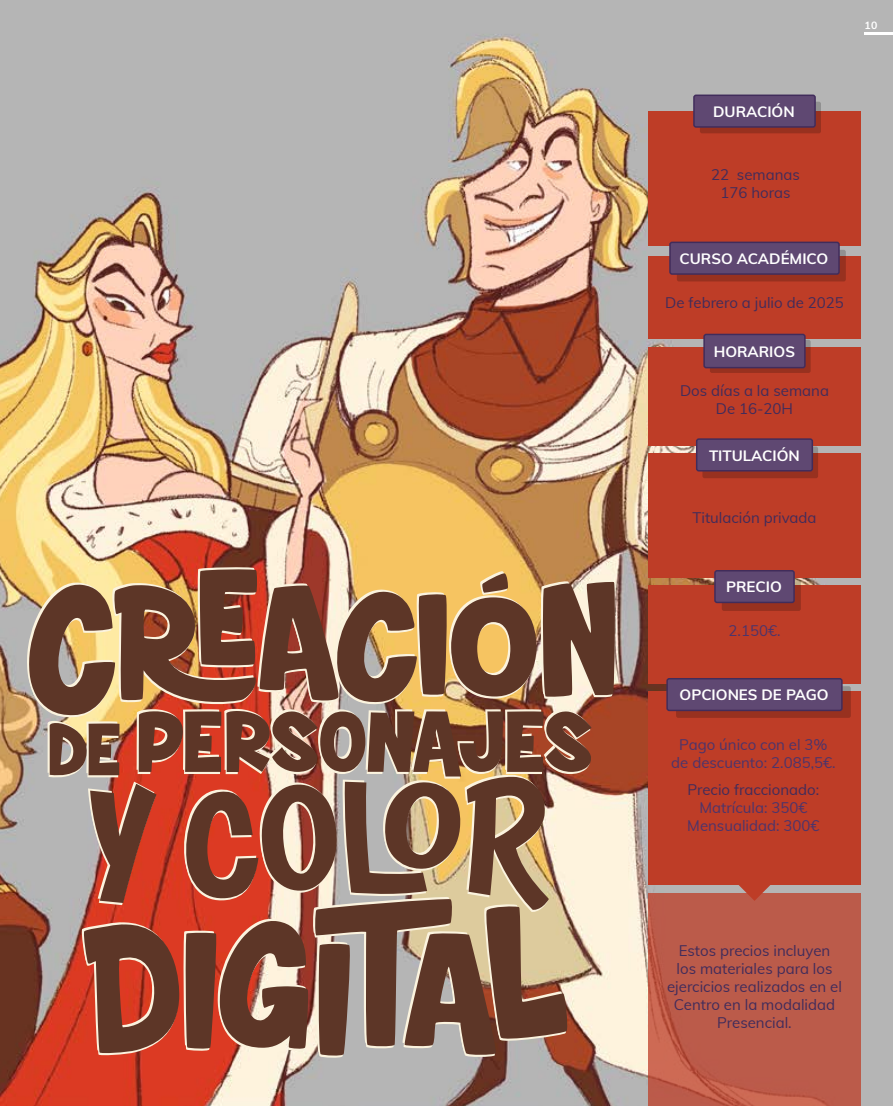
<style>
.page{position:relative;width:893px;height:1106px;background:#fff}
.page>*{position:absolute;margin:0;border:0;box-sizing:border-box;transform-origin:0 0}
.t1{font:15px/18px "Muli";color:#412c5b;text-align:center}
.t2{font:15px/18px "Muli";color:#4c346b;text-align:center}
.t3{font:700 15px "Muli";color:#fff}
.t4{font:700 10.5px "Muli";color:#fff}
</style>
<div class="page">
<img style="left:0;top:0;width:893px;height:1106px">
<div style="left:648px;top:111px;width:213px;height:135px;background:#be3d27"></div>
<div style="left:700px;top:102px;width:121px;height:31px;background:#98311f;border-radius:2px"></div>
<div style="left:694px;top:95px;width:121px;height:32px;background:#5f4872;border-radius:2px"></div>
<div style="left:693px;top:95px;width:123px;height:33px;border:2px solid #412c5b;border-radius:2px"></div>
<svg style="left:648px;top:892px;width:213px;height:214px;fill:#bb5b4a"></svg>
<svg style="left:737px;top:884px;width:35px;height:16px"></svg>
<div style="left:648px;top:256px;width:213px;height:82px;background:#be3d27"></div>
<div style="left:677px;top:250px;width:169px;height:31px;background:#98311f;border-radius:2px"></div>
<div style="left:670px;top:242px;width:169px;height:32px;background:#5f4872;border-radius:2px"></div>
<div style="left:669px;top:242px;width:171px;height:33px;border:2px solid #412c5b;border-radius:2px"></div>
<div style="left:648px;top:347px;width:213px;height:98px;background:#be3d27"></div>
<svg style="left:710px;top:340px;width:101px;height:33px"></svg>
<div style="left:704px;top:334px;width:101px;height:33px;background:#5f4872;border-radius:2px"></div>
<div style="left:703px;top:334px;width:103px;height:34px;border:2px solid #412c5b;border-radius:2px"></div>
<div style="left:648px;top:453px;width:213px;height:124px;background:#be3d27"></div>
<svg style="left:702px;top:446px;width:116px;height:32px"></svg>
<div style="left:697px;top:439px;width:115px;height:32px;background:#5f4872;border-radius:2px"></div>
<div style="left:696px;top:438px;width:117px;height:33px;border:2px solid #412c5b;border-radius:2px"></div>
<div style="left:648px;top:585px;width:213px;height:98px;background:#be3d27"></div>
<svg style="left:722px;top:579px;width:79px;height:32px"></svg>
<div style="left:715px;top:571px;width:79px;height:31px;background:#5f4872;border-radius:2px"></div>
<div style="left:714px;top:570px;width:81px;height:33px;border:2px solid #412c5b;border-radius:2px"></div>
<div style="left:648px;top:691px;width:213px;height:193px;background:#be3d27"></div>
<div style="left:676px;top:686px;width:175px;height:32px;background:linear-gradient(to right,#98301e,#983321);border-radius:2px"></div>
<div style="left:667px;top:678px;width:175px;height:32px;background:#5f4872;border-radius:2px"></div>
<div style="left:666px;top:678px;width:177px;height:33px;border:2px solid #412c5b;border-radius:2px"></div>
<svg style="left:27px;top:566px;width:589px;height:492px"></svg>
<hr style="left:864px;top:32px;width:29px;height:3px;background:#fff">
<p class="t4" style="left:864px;top:17px;width:15px">10</p>
<p class="t3" style="left:713px;top:101px;width:83px">DURACIÓN</p>
<p class="t1" style="left:711px;top:165px;width:90px">22 semanas<br>176 horas</p>
<p class="t3" style="left:680px;top:248px;width:150px">CURSO ACADÉMICO</p>
<p class="t1" style="left:665px;top:293px;width:180px">De febrero a julio de 2025</p>
<p class="t3" style="left:714px;top:340px;width:83px">HORARIOS</p>
<p class="t1" style="left:680px;top:381px;width:151px">Dos días a la semana<br>De 16-20H</p>
<p class="t3" style="left:709px;top:444px;width:92px">TITULACIÓN</p>
<p class="t1" style="left:692px;top:507px;width:126px">Titulación privada</p>
<p class="t3" style="left:726px;top:576px;width:57px">PRECIO</p>
<p class="t2" style="left:728px;top:620px;width:53px">2.150€.</p>
<p class="t3" style="left:680px;top:684px;width:151px">OPCIONES DE PAGO</p>
<p class="t2" style="left:671px;top:735px;width:166px">Pago único con el 3% de descuento: 2.085,5€.</p>
<p class="t1" style="left:688px;top:780px;width:133px">Precio fraccionado:</p>
<p class="t2" style="left:687px;top:798px;width:134px">Matrícula: 350€<br>Mensualidad: 300€</p>
<p class="t1" style="left:667px;top:941px;width:176px">Estos precios incluyen los materiales para los ejercicios realizados en el<br>Centro en la modalidad<br>Presencial.</p>
</div>
